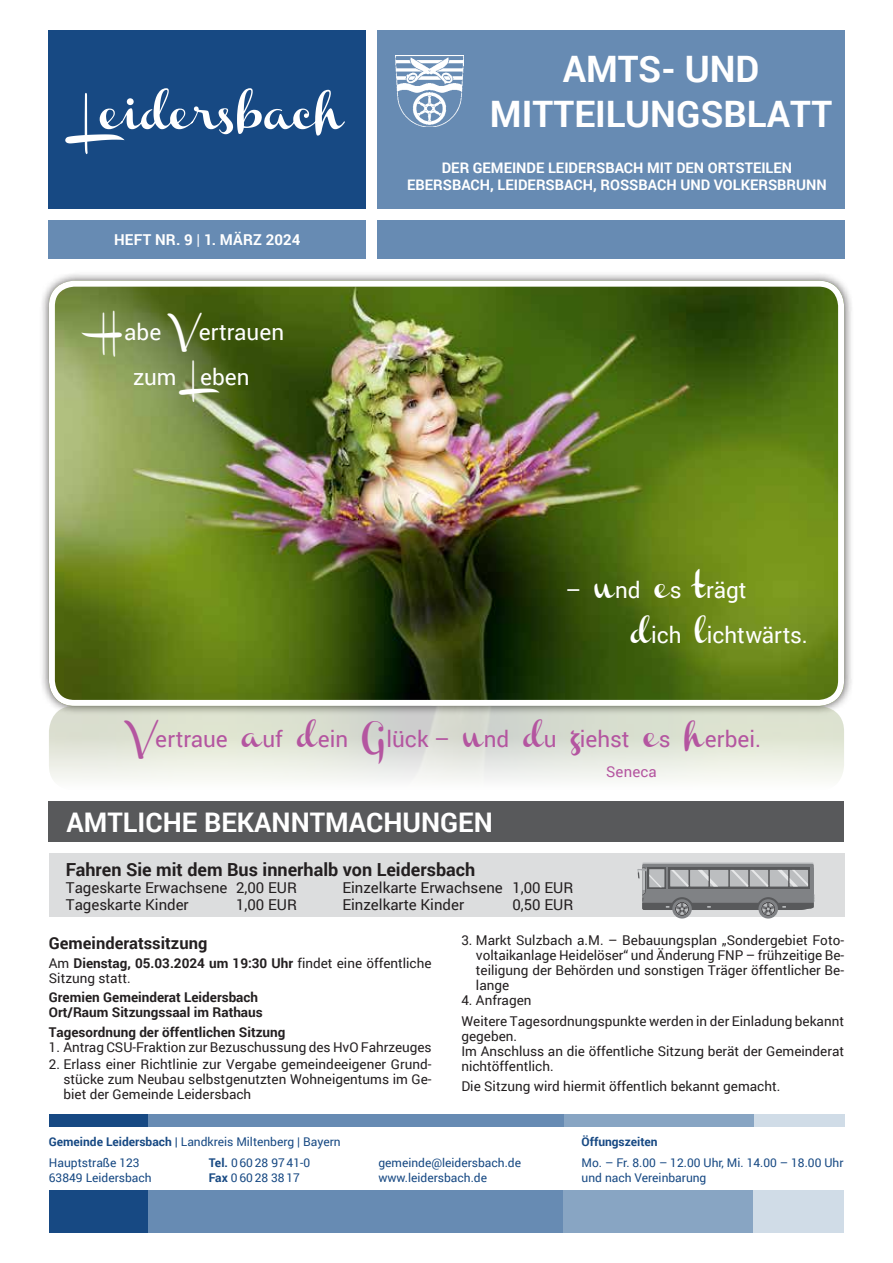
<style>
.page{position:relative;width:893px;height:1263px;background:#fff}
.page>*{position:absolute;margin:0;border:0;box-sizing:border-box;transform-origin:0 0}
.t1{font:700 36.45px/45px "Roboto";color:#fff;text-align:center}
.t2{font:700 27px "Roboto";color:#fff}
.t3{font:22.5px/45px "Roboto";color:#fff;text-align:center}
.t4{font:22.5px "Roboto";color:#b455a0}
.t5{font:700 18px "Roboto";color:#231f20}
.t6{font:700 16.5px "Roboto";color:#231f20}
.t7{font:15px "Roboto";color:#231f20}
.t8{font:700 15px "Roboto";letter-spacing:.01em;color:#fff}
.t9{font:15px "Roboto";letter-spacing:.01em;color:#b455a0}
.t10{font:700 14.55px "Roboto";color:#fff}
.t11{font:13.5px/15px "Roboto";color:#231f20}
.t12{font:700 13.5px/15px "Roboto";color:#231f20}
.t13{font:12px/15px "Roboto";color:#174983}
.t14{font:700 12px "Roboto";color:#174983}
.s1{font-weight:400}
.s2{font-family:"Channel"}
.s3{font-weight:700}
</style>
<div class="page">
<div style="left:48px;top:30px;width:318px;height:178px;background:#174983"></div>
<svg style="left:65px;top:88px;width:280px;height:66px"></svg>
<div style="left:377px;top:30px;width:468px;height:178px;background:#678bb3"></div>
<div style="left:48px;top:220px;width:318px;height:39px;background:#678bb3"></div>
<div style="left:377px;top:220px;width:468px;height:39px;background:#678bb3"></div>
<img style="left:396px;top:55px;width:67px;height:72px">
<div style="left:49px;top:1191px;width:100px;height:42px;background:#174983"></div>
<div style="left:148px;top:1191px;width:98px;height:42px;background:#678bb3"></div>
<div style="left:246px;top:1191px;width:64px;height:42px;background:#678bb3"></div>
<div style="left:310px;top:1191px;width:264px;height:42px;background:#678bb3"></div>
<div style="left:563px;top:1191px;width:197px;height:42px;background:#88a5c3"></div>
<div style="left:753px;top:1191px;width:91px;height:42px;background:#d0dce7"></div>
<div style="left:49px;top:1114px;width:100px;height:13px;background:#174983"></div>
<div style="left:149px;top:1114px;width:98px;height:13px;background:#678bb3"></div>
<div style="left:247px;top:1114px;width:63px;height:13px;background:#678bb3"></div>
<div style="left:310px;top:1114px;width:264px;height:13px;background:#678bb3"></div>
<div style="left:564px;top:1114px;width:196px;height:13px;background:#88a5c3"></div>
<div style="left:754px;top:1114px;width:90px;height:13px;background:#d0dce7"></div>
<div style="left:39px;top:271px;width:815px;height:445px;background:#231f20;opacity:.75"></div>
<img style="left:49px;top:281px;width:795px;height:499px">
<div style="left:49px;top:281px;width:795px;height:425px;border:6px solid #fff;border-radius:23px"></div>
<div style="left:49px;top:853px;width:795px;height:63px;background:#dcddde"></div>
<svg style="left:672px;top:899px;width:20px;height:19px"></svg>
<svg style="left:758px;top:899px;width:20px;height:19px"></svg>
<svg style="left:637px;top:862px;width:177px;height:53px"></svg>
<div style="left:49px;top:801px;width:795px;height:41px;background:#58595b"></div>
<p class="t8" style="left:114px;top:229px;width:188px">HEFT NR. 9 <span class="s1">|</span> 1. März 2024</p>
<h3 class="t3" style="left:98px;top:309px;width:187px"><span class="s2">H</span>abe <span class="s2">V</span>ertrauen zum <span class="s2">L</span>eben</h3>
<h1 class="t1" style="left:490px;top:45px;width:344px">AMTS- UND<br>MITTEILUNGSBLATT</h1>
<p class="t10" style="left:442px;top:157px;width:51px">Der Gemeinde</p>
<p class="t10" style="left:548px;top:157px;width:17px">Leide</p>
<p class="t10" style="left:586px;top:157px;width:20px">rsba</p>
<p class="t10" style="left:624px;top:157px;width:33px">ch mit</p>
<p class="t10" style="left:676px;top:157px;width:10px">den</p>
<p class="t10" style="left:708px;top:157px;width:29px">Ortsteilen</p>
<p class="t10" style="left:407px;top:175px;width:46px">Ebersba</p>
<p class="t10" style="left:471px;top:175px;width:44px">ch, Leide</p>
<p class="t10" style="left:536px;top:175px;width:20px">rsba</p>
<p class="t10" style="left:573px;top:175px;width:118px">ch, RoSSbach und</p>
<p class="t10" style="left:714px;top:175px;width:94px">Volkersbrunn</p>
<h3 class="t3" style="left:631px;top:566px;width:179px;text-align:left;text-indent:-65px">– <span class="s2">u</span>nd <span class="s2">e</span>s <span class="s2">t</span>rägt<br><span class="s2">d</span>ich <span class="s2">l</span>ichtwärts.</h3>
<h3 class="t4" style="left:132px;top:723px;width:631px"><span class="s2">V</span>ertraue <span class="s2">a</span>uf <span class="s2">d</span>ein <span class="s2">G</span>lück – <span class="s2">u</span>nd <span class="s2">d</span>u <span class="s2">z</span>iehst <span class="s2">e</span>s <span class="s2">h</span>erbei.</h3>
<p class="t9" style="left:606px;top:761px;width:52px">Seneca</p>
<h2 class="t2" style="left:67px;top:803px;width:428px">AMTLICH E BEKANNTMACH UNGEN</h2>
<h3 class="t5" style="left:66px;top:857px;width:411px">Fahren Sie mit dem Bus innerhalb von Leidersbach</h3>
<p class="t7" style="left:66px;top:877px;width:232px">Tageskarte Erwachsene 2,00 EUR</p>
<p class="t7" style="left:342px;top:877px;width:232px">Einzelkarte Erwachsene 1,00 EUR</p>
<p class="t7" style="left:66px;top:894px;width:124px">Tageskarte Kinder</p>
<p class="t7" style="left:236px;top:894px;width:62px">1,00 EUR</p>
<p class="t7" style="left:342px;top:894px;width:123px">Einzelkarte Kinder</p>
<p class="t7" style="left:512px;top:894px;width:62px">0,50 EUR</p>
<p class="t6" style="left:49px;top:931px;width:160px">Gemeinderatssitzung</p>
<p class="t11" style="left:49px;top:955px;width:384px">Am <span class="s3">Dienstag, 05.03.2024 um 19:30 Uhr</span> findet eine öffentliche<br>Sitzung statt.</p>
<p class="t12" style="left:49px;top:989px;width:215px">Gremien Gemeinderat Leidersbach<br>Ort/Raum Sitzungssaal im Rathaus</p>
<p class="t12" style="left:49px;top:1024px;width:238px">Tagesordnung der öffentlichen Sitzung</p>
<p class="t11" style="left:49px;top:1039px;width:384px">1. Antrag CSU-Fraktion zur Bezuschussung des HvO Fahrzeuges</p>
<p class="t11" style="left:63px;top:1056px;width:370px;text-align:justify;text-indent:-15px">2. Erlass einer Richtlinie zur Vergabe gemeindeeigener Grund&shy;stücke zum Neubau selbstgenutzten Wohneigentums im Ge&shy;biet der Gemeinde Leidersbach</p>
<p class="t11" style="left:476px;top:933px;width:370px;text-align:justify;text-indent:-15px">3. Markt Sulzbach a.M. – Bebauungsplan „Sondergebiet Foto&shy;voltaikanlage Heidelöser“ und Änderung FNP – frühzeitige Be&shy;teiligung der Behörden und sonstigen Träger öffentlicher Be&shy;lange</p>
<p class="t11" style="left:461px;top:989px;width:384px;line-height:21px">4. Anfragen<br>Weitere Tagesordnungspunkte werden in der Einladung bekannt</p>
<p class="t11" style="left:461px;top:1028px;width:384px">gegeben.<br>Im Anschluss an die öffentliche Sitzung berät der Gemeinderat nichtöffentlich.</p>
<p class="t11" style="left:461px;top:1078px;width:320px">Die Sitzung wird hiermit öffentlich bekannt gemacht.</p>
<p class="t13" style="left:49px;top:1131px;width:293px;line-height:21px"><span class="s3">Gemeinde Leidersbach |</span> Landkreis Miltenberg | Bayern<br>Hauptstraße 123</p>
<p class="t13" style="left:49px;top:1170px;width:104px">63849 Leidersbach</p>
<p class="t13" style="left:209px;top:1155px;width:103px"><span class="s3">Tel.</span> 0 60 28 97 41-0<br><span class="s3">Fax</span> 0 60 28 38 17</p>
<p class="t13" style="left:378px;top:1155px;width:144px">gemeinde@leidersbach.de www.leidersbach.de</p>
<p class="t14" style="left:582px;top:1133px;width:78px">Öffungszeiten</p>
<p class="t13" style="left:582px;top:1155px;width:263px">Mo. – Fr. 8.00 – 12.00 Uhr, Mi. 14.00 – 18.00 Uhr und nach Vereinbarung</p>
</div>
